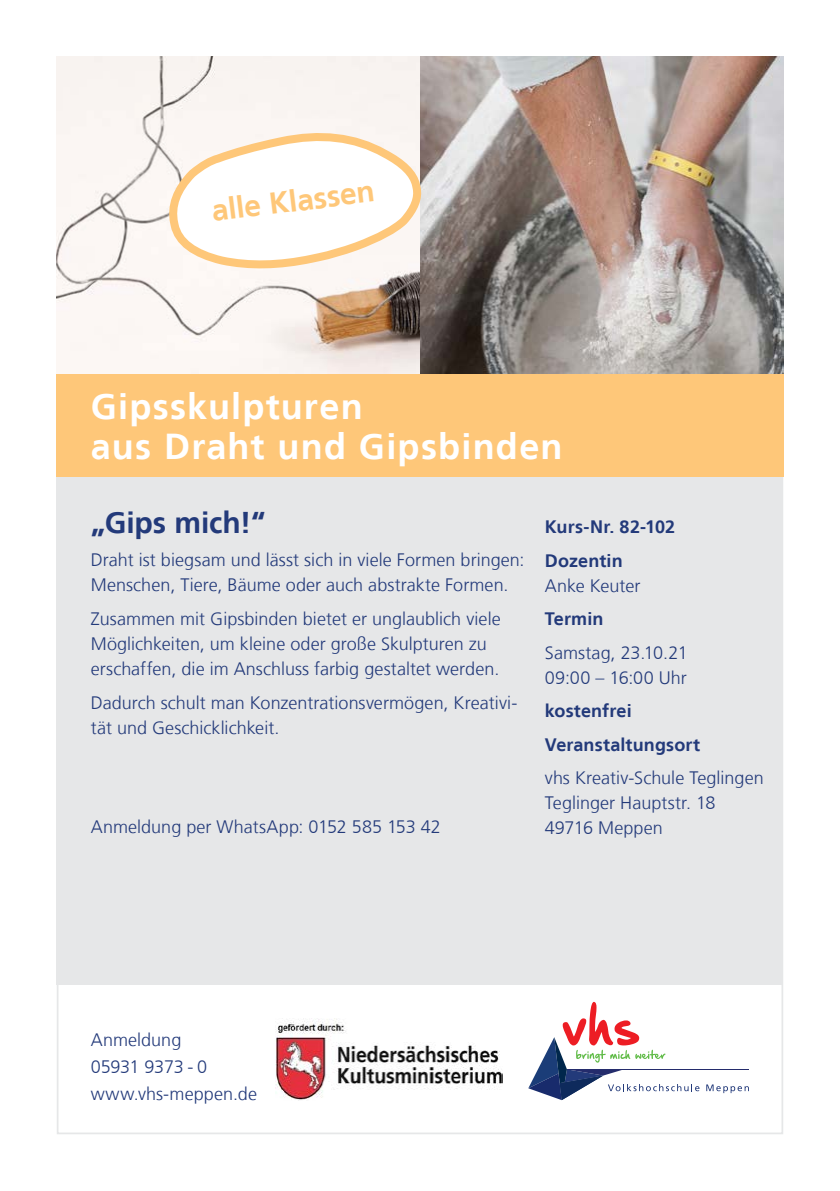
<style>
.page{position:relative;width:840px;height:1191px;background:#fff}
.page>*{position:absolute;margin:0;border:0;box-sizing:border-box;transform-origin:0 0}
.t1{font:700 36px "Frutiger LT";letter-spacing:.035em;color:#fff}
.t2{font:700 30px "Frutiger LT";letter-spacing:-.005em;color:#233a7a}
.t3{font:700 30px "Frutiger LT";color:#fec779}
.t4{font:300 18px/25px "Frutiger LT";letter-spacing:.005em;color:#233a7a}
.t5{font:700 18px "Frutiger LT";letter-spacing:.01em;color:#233a7a}
.s1{font-weight:700}
</style>
<div class="page">
<div style="left:57px;top:476px;width:725px;height:508px;background:#e6e7e8"></div>
<hr style="left:567px;top:1069px;width:181px;height:1px;background:#242c6c">
<svg style="left:706px;top:1084px;width:42px;height:9px"></svg>
<svg style="left:528px;top:1002px;width:171px;height:98px"></svg>
<img style="left:57px;top:57px;width:725px;height:317px">
<div style="left:57px;top:374px;width:726px;height:102px;background:#fec779"></div>
<img style="left:275px;top:1018px;width:227px;height:82px">
<svg style="left:168px;top:126px;width:254px;height:150px"></svg>
<p class="t3" style="left:209px;top:193px;width:165px;rotate:-7deg">alle Klassen</p>
<p class="t1" style="left:91px;top:385px;width:273px">Gipsskulpturen</p>
<p class="t1" style="left:91px;top:425px;width:473px">aus Draht und Gipsbinden</p>
<p class="t2" style="left:91px;top:505px;width:176px">„Gips mich!“</p>
<p class="t4" style="left:91px;top:548px;width:435px">Draht ist biegsam und lässt sich in viele Formen bringen:<br>Menschen, Tiere, Bäume oder auch abstrakte Formen.</p>
<p class="t4" style="left:91px;top:606px;width:411px">Zusammen mit Gipsbinden bietet er unglaublich viele<br>Möglichkeiten, um kleine oder große Skulpturen zu erschaffen, die im Anschluss farbig gestaltet werden.</p>
<p class="t4" style="left:91px;top:690px;width:428px">Dadurch schult man Konzentrationsvermögen, Kreativi&shy;tät und Geschicklichkeit.</p>
<p class="t4" style="left:91px;top:814px;width:351px">Anmeldung per WhatsApp: 0152 585 153 42</p>
<p class="t5" style="left:544px;top:516px;width:132px">Kurs-Nr. 82-102</p>
<p class="t4" style="left:544px;top:548px;width:97px"><span class="s1">Dozentin<br></span>Anke Keuter</p>
<p class="t5" style="left:544px;top:608px;width:60px">Termin</p>
<p class="t4" style="left:544px;top:640px;width:144px">Samstag, 23.10.21<br>09:00 – 16:00 Uhr</p>
<p class="t5" style="left:544px;top:700px;width:88px">kostenfrei</p>
<p class="t5" style="left:544px;top:733px;width:157px">Veranstaltungsort</p>
<p class="t4" style="left:544px;top:765px;width:220px">vhs Kreativ-Schule Teglingen<br>Teglinger Hauptstr. 18<br>49716 Meppen</p>
<p class="t4" style="left:91px;top:1026px;width:168px;line-height:27px">Anmeldung<br>05931 9373 - 0 www.vhs-meppen.de</p>
</div>
